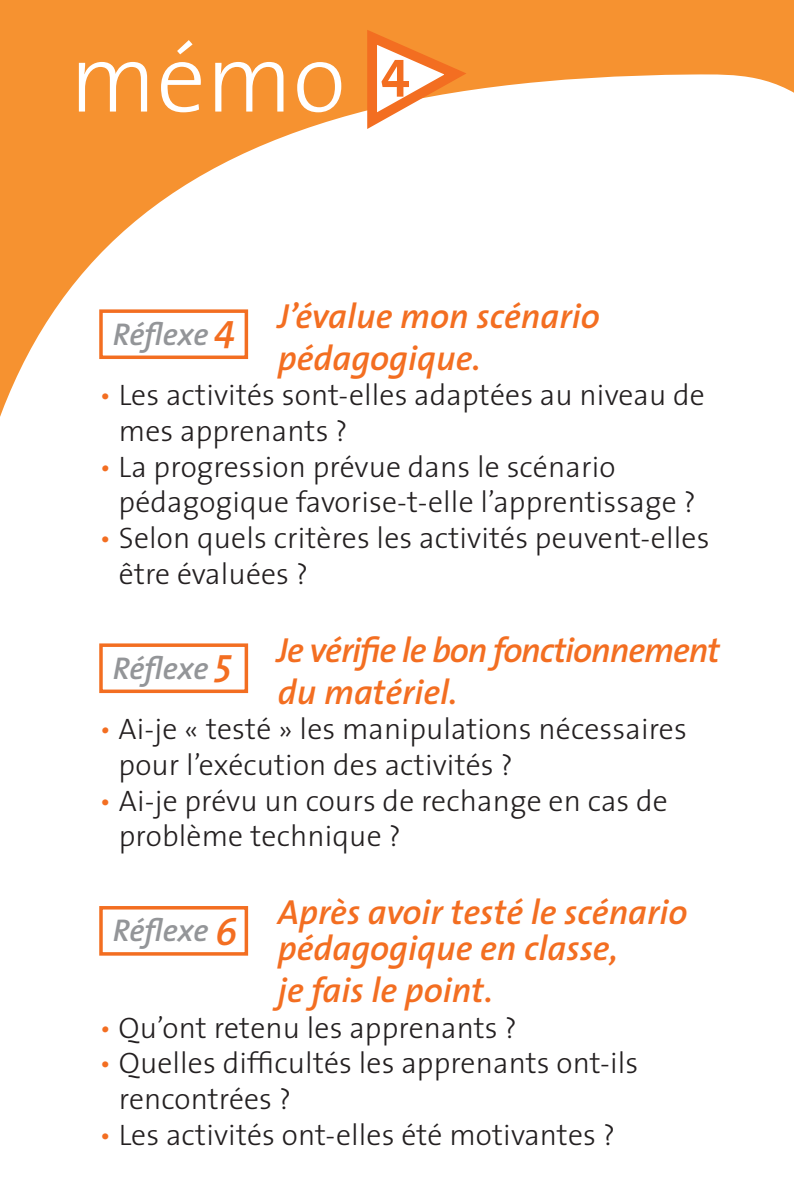
<style>
.page{position:relative;width:794px;height:1191px;background:#f69230}
.page>*{position:absolute;margin:0;border:0;box-sizing:border-box;transform-origin:0 0}
.t1{font:300 98px "The Sans";color:#fff}
.t2{font:italic 600 35px/42px "The Sans";color:#f36e21}
.t3{font:italic 600 35px/42px "The Sans";letter-spacing:-.03em;color:#f36e21}
.t4{font:italic 600 31.5px "The Sans";letter-spacing:-.01em;color:#939598}
.t5{font:300 29.75px/35.7px "The Sans";letter-spacing:.005em;color:#231f20}
.s1{font-size:38.5px}
.s2{color:#f36e21}
.s3{font-style:italic;color:#f36e21}
.s4{font-size:38.5px;color:#f36e21}
</style>
<div class="page">
<div style="left:0;top:74px;width:794px;height:1117px;background:#fff"></div>
<div style="left:101px;top:311px;width:145px;height:46px;background:#fff"></div>
<div style="left:99px;top:309px;width:149px;height:50px;border:4px solid #f36e21"></div>
<div style="left:101px;top:645px;width:145px;height:46px;background:#fff"></div>
<div style="left:99px;top:643px;width:149px;height:50px;border:4px solid #f36e21"></div>
<div style="left:101px;top:907px;width:145px;height:47px;background:#fff"></div>
<div style="left:99px;top:906px;width:149px;height:49px;border:4px solid #f36e21"></div>
<svg style="left:359px;top:30px;width:118px;height:104px"></svg>
<p class="t1" style="left:69px;top:-3px;width:342px">mémo <sup>4</sup></p>
<p class="t2" style="left:278px;top:294px;width:323px;text-indent:-165px"><sub>Réflexe</sub> <span class="s1">4</span> J’évalue mon scénario pédagogique.</p>
<p class="t5" style="left:119px;top:376px;width:587px;text-indent:-20px"><span class="s2">•</span> Les activités sont-elles adaptées au niveau de mes apprenants ?</p>
<p class="t5" style="left:119px;top:448px;width:579px;text-indent:-19px"><span class="s3">•</span> La progression prévue dans le scénario pédagogique favorise-t-elle l’apprentissage ?</p>
<p class="t5" style="left:119px;top:519px;width:592px;text-indent:-20px"><span class="s2">•</span> Selon quels critères les activités peuvent-elles être évaluées ?</p>
<p class="t3" style="left:278px;top:628px;width:443px;text-indent:-165px"><sub>Réflexe</sub> <span class="s1">5</span> Je vérifie le bon fonctionnement du matériel.</p>
<p class="t5" style="left:119px;top:710px;width:570px;text-indent:-19px"><span class="s3">•</span> Ai-je « testé » les manipulations nécessaires pour l’exécution des activités ?</p>
<p class="t5" style="left:119px;top:782px;width:550px;text-indent:-20px"><span class="s2">•</span> Ai-je prévu un cours de rechange en cas de problème technique ?</p>
<p class="t2" style="left:278px;top:893px;width:411px;line-height:35.7px">Après avoir testé le scénario pédagogique en classe,</p>
<p class="t2" style="left:278px;top:968px;width:217px">je fais le point.</p>
<p class="t5" style="left:99px;top:1008px;width:419px"><span class="s3">•</span> Qu’ont retenu les apprenants ?</p>
<p class="t5" style="left:119px;top:1044px;width:521px;text-indent:-20px"><span class="s2">•</span> Quelles difficultés les apprenants ont-ils rencontrées ?</p>
<p class="t5" style="left:99px;top:1115px;width:517px"><span class="s2">•</span> Les activités ont-elles été motivantes ?</p>
<p class="t4" style="left:113px;top:904px;width:126px">Réflexe <span class="s4">6</span></p>
</div>
